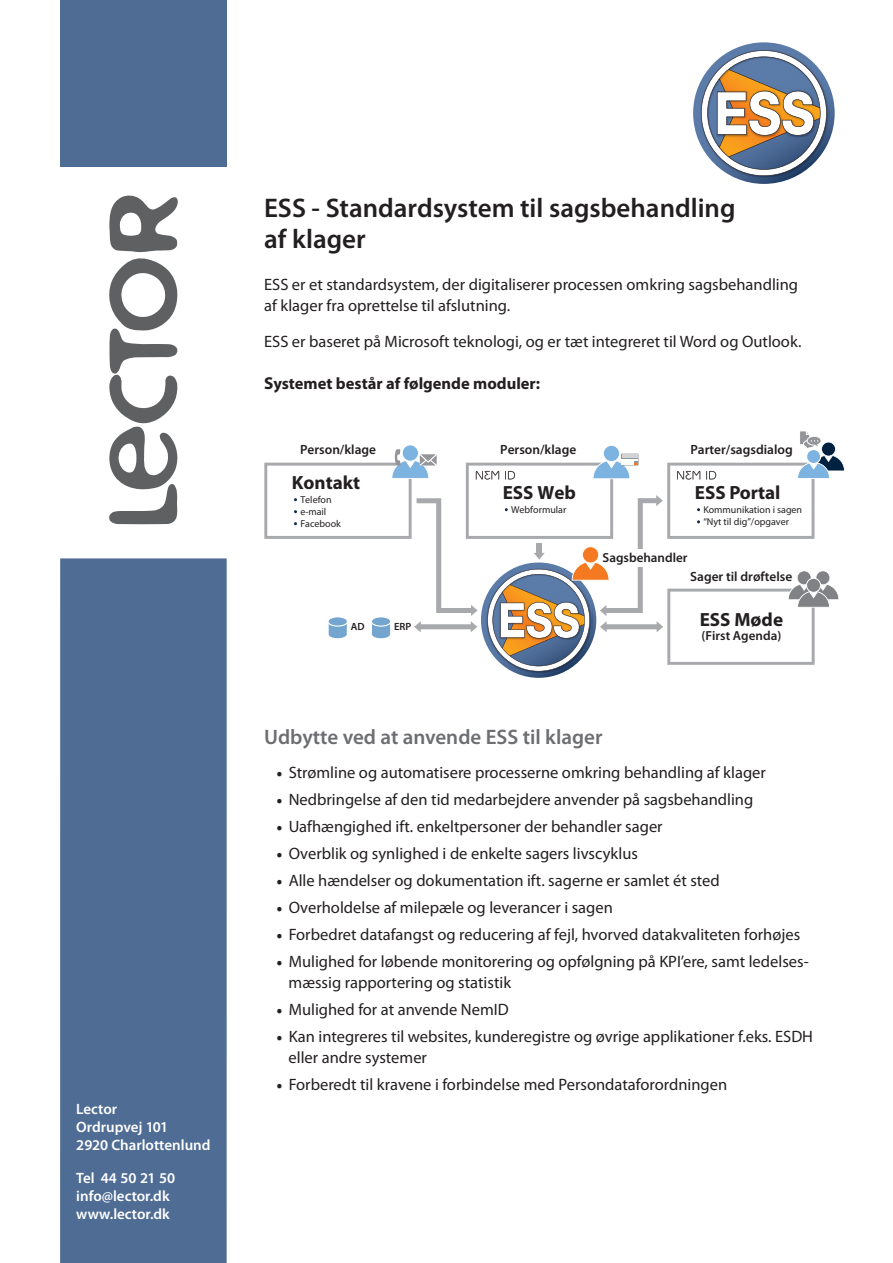
<style>
.page{position:relative;width:893px;height:1263px;background:#fff}
.page>*{position:absolute;margin:0;border:0;box-sizing:border-box;transform-origin:0 0}
.t1{font:600 27px/31.5px "Myriad Pro";color:#231f20}
.t2{font:600 21px "Myriad Pro";color:#6d6e71}
.t3{font:700 19.05px "Myriad Pro";color:#231f20}
.t4{font:16.5px/27px "Myriad Pro";color:#231f20}
.t5{font:700 16.5px "Myriad Pro";color:#231f20}
.t6{font:600 15px/18px "Myriad Pro";color:#fff}
.t7{font:600 13.35px "Myriad Pro";color:#231f20}
.t8{font:600 13.05px "Myriad Pro";color:#231f20}
.t9{font:600 10.5px "Myriad Pro";color:#231f20}
.t10{font:10.05px/12px "Myriad Pro";color:#231f20}
.s1{font-size:17.25px}
.s2{font-size:36px}
</style>
<div class="page">
<svg style="left:693px;top:42px;width:142px;height:142px"></svg>
<img style="left:699px;top:48px;width:130px;height:131px">
<svg style="left:701px;top:50px;width:126px;height:126px"></svg>
<div style="left:60px;top:558px;width:167px;height:705px;background:#4f6c94"></div>
<svg style="left:109px;top:195px;width:69px;height:329px"></svg>
<div style="left:60px;top:0;width:166px;height:166px;background:#4f6c94"></div>
<img style="left:511px;top:671px;width:55px;height:3px">
<svg style="left:264px;top:431px;width:581px;height:240px"></svg>
<p class="t6" style="left:76px;top:1100px;width:136px">Lector<br>Ordrupvej 101<br>2920 Charlottenlund</p>
<p class="t6" style="left:76px;top:1169px;width:100px">Tel 44 50 21 50 info@lector.dk www.lector.dk</p>
<h1 class="t1" style="left:264px;top:191px;width:473px">ESS - Standardsystem til sagsbehandling af klager</h1>
<p class="t4" style="left:264px;top:274px;width:536px;line-height:21px">ESS er et standardsystem, der digitaliserer processen omkring sagsbehandling af klager fra oprettelse til afslutning.</p>
<p class="t4" style="left:264px;top:328px;width:539px">ESS er baseret på Microsoft teknologi, og er tæt integreret til Word og Outlook.</p>
<p class="t5" style="left:264px;top:373px;width:278px"><span class="s1">S</span>ystemet består af følgende moduler:</p>
<p class="t7" style="left:300px;top:441px;width:78px">Person/klage</p>
<p class="t7" style="left:690px;top:441px;width:104px">Parter/sagsdialog</p>
<p class="t3" style="left:695px;top:480px;width:87px">ESS Portal</p>
<p class="t10" style="left:697px;top:503px;width:106px"><sup>.</sup> Kommunikation i sagen <sup>.</sup> “Nyt til dig”/opgaver</p>
<p class="t8" style="left:603px;top:549px;width:86px">Sagsbehandler</p>
<p class="t7" style="left:500px;top:441px;width:78px">Person/klage</p>
<p class="t3" style="left:503px;top:480px;width:75px">ESS Web</p>
<p class="t10" style="left:505px;top:504px;width:63px"><sup>.</sup> Webformular</p>
<p class="t3" style="left:292px;top:470px;width:70px">Kontakt</p>
<p class="t10" style="left:294px;top:494px;width:48px"><sup>.</sup> Telefon<br><sup>.</sup> e-mail<br><sup>.</sup> Facebook</p>
<p class="t9" style="left:351px;top:620px;width:15px">AD</p>
<p class="t9" style="left:394px;top:620px;width:19px">ERP</p>
<p class="t7" style="left:690px;top:567px;width:104px">Sager til drøftelse</p>
<p class="t3" style="left:700px;top:607px;width:85px">ESS Møde</p>
<p class="t8" style="left:702px;top:628px;width:81px">(First Agenda)</p>
<p class="t2" style="left:264px;top:723px;width:340px">Udbytte ved at anvende ESS til klager</p>
<p class="t4" style="left:276px;top:759px;width:535px"><span class="s2">.</span> Strømline og automatisere processerne omkring behandling af klager<br><span class="s2">.</span> Nedbringelse af den tid medarbejdere anvender på sagsbehandling<br><span class="s2">.</span> Uafhængighed ift. enkeltpersoner der behandler sager<br><span class="s2">.</span> Overblik og synlighed i de enkelte sagers livscyklus<br><span class="s2">.</span> Alle hændelser og dokumentation ift. sagerne er samlet ét sted<br><span class="s2">.</span> Overholdelse af milepæle og leverancer i sagen<br><span class="s2">.</span> Forbedret datafangst og reducering af fejl, hvorved datakvaliteten forhøjes <span class="s2">.</span> Mulighed for løbende monitorering og opfølgning på KPI’ere, samt ledelses-</p>
<p class="t4" style="left:276px;top:969px;width:539px;text-indent:13px">mæssig rapportering og statistik<br><span class="s2">.</span> Mulighed for at anvende NemID<br><span class="s2">.</span> Kan integreres til websites, kunderegistre og øvrige applikationer f.eks. ESDH</p>
<p class="t4" style="left:276px;top:1044px;width:453px;text-indent:13px">eller andre systemer<br><span class="s2">.</span> Forberedt til kravene i forbindelse med Persondataforordningen</p>
</div>
